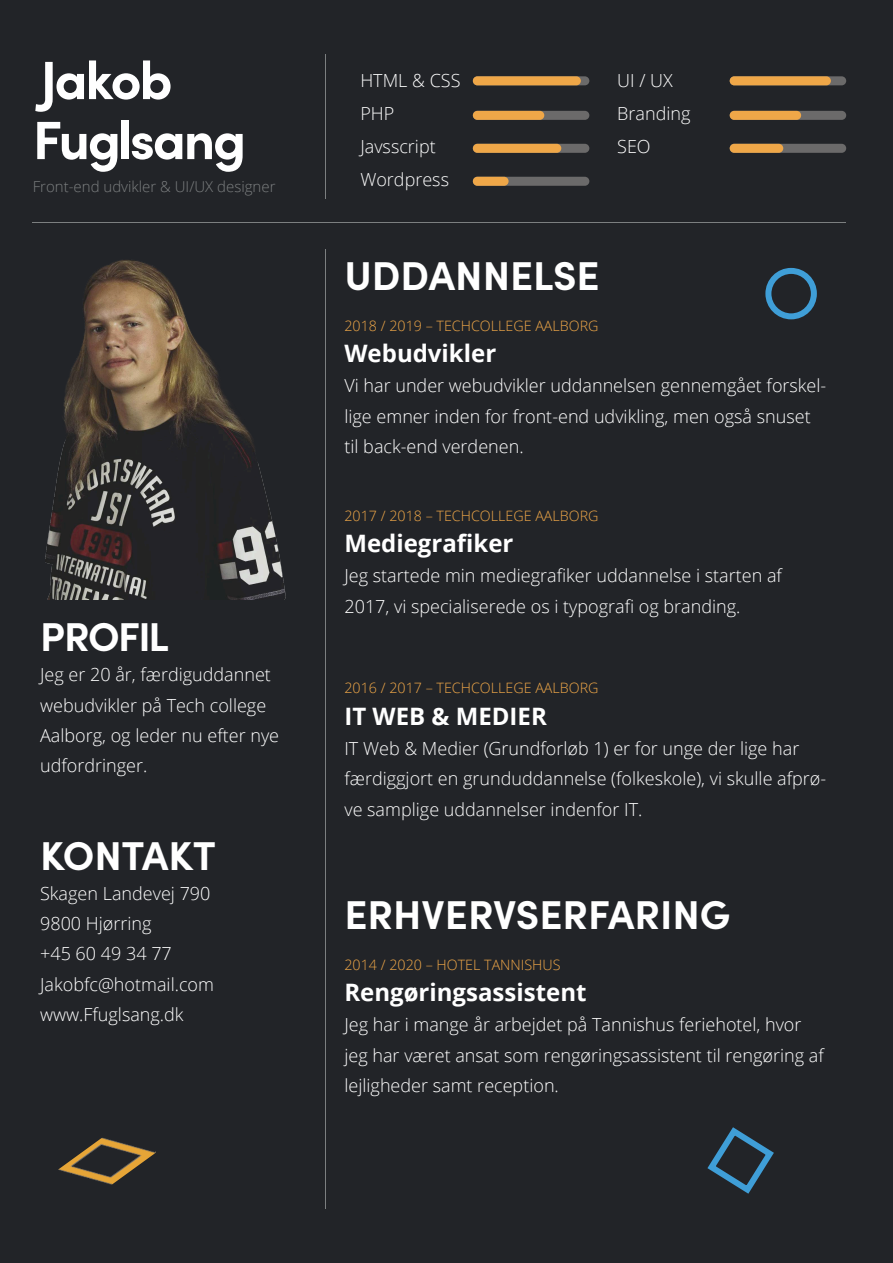
<style>
.page{position:relative;width:893px;height:1263px;background:#222428}
.page>*{position:absolute;margin:0;border:0;box-sizing:border-box;transform-origin:0 0}
.t1{font:700 54px "Sofia Pro";letter-spacing:-.04em;color:#fff}
.t2{font:700 40.35px "Sofia Pro";color:#fff}
.t3{font:700 24px "Open Sans";color:#fff}
.t4{font:300 18px/30.3px "Open Sans";color:#fff}
.t5{font:300 15px "Open Sans";color:#7c7f80}
.t6{font:300 14.25px "Open Sans";color:#efa748}
</style>
<div class="page">
<hr style="left:326px;top:54px;width:1px;height:145px;background:#7c7f80">
<hr style="left:326px;top:250px;width:1px;height:959px;background:#7c7f80">
<hr style="left:33px;top:222px;width:813px;height:1px;background:#7c7f80">
<div style="left:473px;top:76px;width:116px;height:9px;background:#6b6a6a;border-radius:5px"></div>
<div style="left:730px;top:76px;width:116px;height:9px;background:#6b6a6a;border-radius:5px"></div>
<div style="left:473px;top:111px;width:116px;height:9px;background:#6b6a6a;border-radius:5px"></div>
<div style="left:730px;top:111px;width:116px;height:9px;background:#6b6a6a;border-radius:5px"></div>
<div style="left:473px;top:144px;width:116px;height:9px;background:#6b6a6a;border-radius:5px"></div>
<div style="left:730px;top:144px;width:116px;height:9px;background:#6b6a6a;border-radius:5px"></div>
<div style="left:473px;top:177px;width:116px;height:9px;background:#6b6a6a;border-radius:5px"></div>
<div style="left:473px;top:76px;width:108px;height:9px;background:#efa748;border-radius:5px"></div>
<div style="left:730px;top:76px;width:101px;height:9px;background:#efa748;border-radius:5px"></div>
<div style="left:730px;top:111px;width:71px;height:9px;background:#efa748;border-radius:5px"></div>
<div style="left:730px;top:144px;width:53px;height:9px;background:#efa748;border-radius:5px"></div>
<div style="left:473px;top:111px;width:71px;height:9px;background:#efa748;border-radius:5px"></div>
<div style="left:473px;top:144px;width:88px;height:9px;background:#efa748;border-radius:5px"></div>
<div style="left:473px;top:177px;width:36px;height:9px;background:#efa748;border-radius:5px"></div>
<img style="left:45px;top:260px;width:240px;height:340px">
<div style="left:765px;top:268px;width:52px;height:51px;border:6px solid #3f9ed7;border-radius:50%"></div>
<img style="left:58px;top:1137px;width:98px;height:48px">
<svg style="left:707px;top:1127px;width:67px;height:67px"></svg>
<p class="t1" style="left:40px;top:39px;width:134px">Jakob</p>
<p class="t1" style="left:33px;top:99px;width:215px">Fuglsang</p>
<p class="t5" style="left:33px;top:177px;width:244px">Front-end udvikler &amp; UI/UX designer</p>
<p class="t2" style="left:40px;top:606px;width:130px">PROFIL</p>
<p class="t4" style="left:40px;top:659px;width:241px">Jeg er 20 år, færdiguddannet webudvikler på Tech college<br>Aalborg, og leder nu efter nye udfordringer.</p>
<p class="t2" style="left:40px;top:824px;width:177px">KONTAKT</p>
<p class="t4" style="left:40px;top:878px;width:172px">Skagen Landevej 790</p>
<p class="t4" style="left:40px;top:908px;width:113px">9800 Hjørring</p>
<p class="t4" style="left:40px;top:938px;width:133px">+45 60 49 34 77</p>
<p class="t4" style="left:40px;top:968px;width:175px">Jakobfc@hotmail.com</p>
<p class="t4" style="left:40px;top:998px;width:145px">www.Ffuglsang.dk</p>
<p class="t4" style="left:360px;top:65px;width:102px">HTML &amp; CSS</p>
<p class="t4" style="left:617px;top:65px;width:57px">UI / UX</p>
<p class="t4" style="left:360px;top:98px;width:36px">PHP</p>
<p class="t4" style="left:617px;top:98px;width:75px">Branding</p>
<p class="t4" style="left:360px;top:131px;width:77px">Javsscript</p>
<p class="t4" style="left:617px;top:131px;width:35px">SEO</p>
<p class="t4" style="left:360px;top:164px;width:90px">Wordpress</p>
<p class="t2" style="left:344px;top:245px;width:257px">UDDANNELSE</p>
<p class="t6" style="left:344px;top:316px;width:256px">2018 / 2019 – TECHCOLLEGE AALBORG</p>
<p class="t3" style="left:344px;top:336px;width:153px">Webudvikler</p>
<p class="t4" style="left:344px;top:370px;width:483px">Vi har under webudvikler uddannelsen gennemgået forskel&shy;lige emner inden for front-end udvikling, men også snuset til back-end verdenen.</p>
<p class="t6" style="left:344px;top:506px;width:256px">2017 / 2018 – TECHCOLLEGE AALBORG</p>
<p class="t3" style="left:344px;top:526px;width:171px">Mediegrafiker</p>
<p class="t4" style="left:344px;top:560px;width:439px">Jeg startede min mediegrafiker uddannelse i starten af<br>2017, vi specialiserede os i typografi og branding.</p>
<p class="t6" style="left:344px;top:678px;width:256px">2016 / 2017 – TECHCOLLEGE AALBORG</p>
<p class="t3" style="left:344px;top:699px;width:204px">IT WEB &amp; MEDIER</p>
<p class="t4" style="left:344px;top:733px;width:483px">IT Web &amp; Medier (Grundforløb 1) er for unge der lige har færdiggjort en grunduddannelse (folkeskole), vi skulle afprø&shy;ve samplige uddannelser indenfor IT.</p>
<p class="t2" style="left:344px;top:884px;width:387px">ERHVERVSERFARING</p>
<p class="t6" style="left:344px;top:955px;width:218px">2014 / 2020 – HOTEL TANNISHUS</p>
<p class="t3" style="left:344px;top:975px;width:244px">Rengøringsassistent</p>
<p class="t4" style="left:344px;top:1009px;width:481px">Jeg har i mange år arbejdet på Tannishus feriehotel, hvor jeg har været ansat som rengøringsassistent til rengøring af lejligheder samt reception.</p>
</div>
